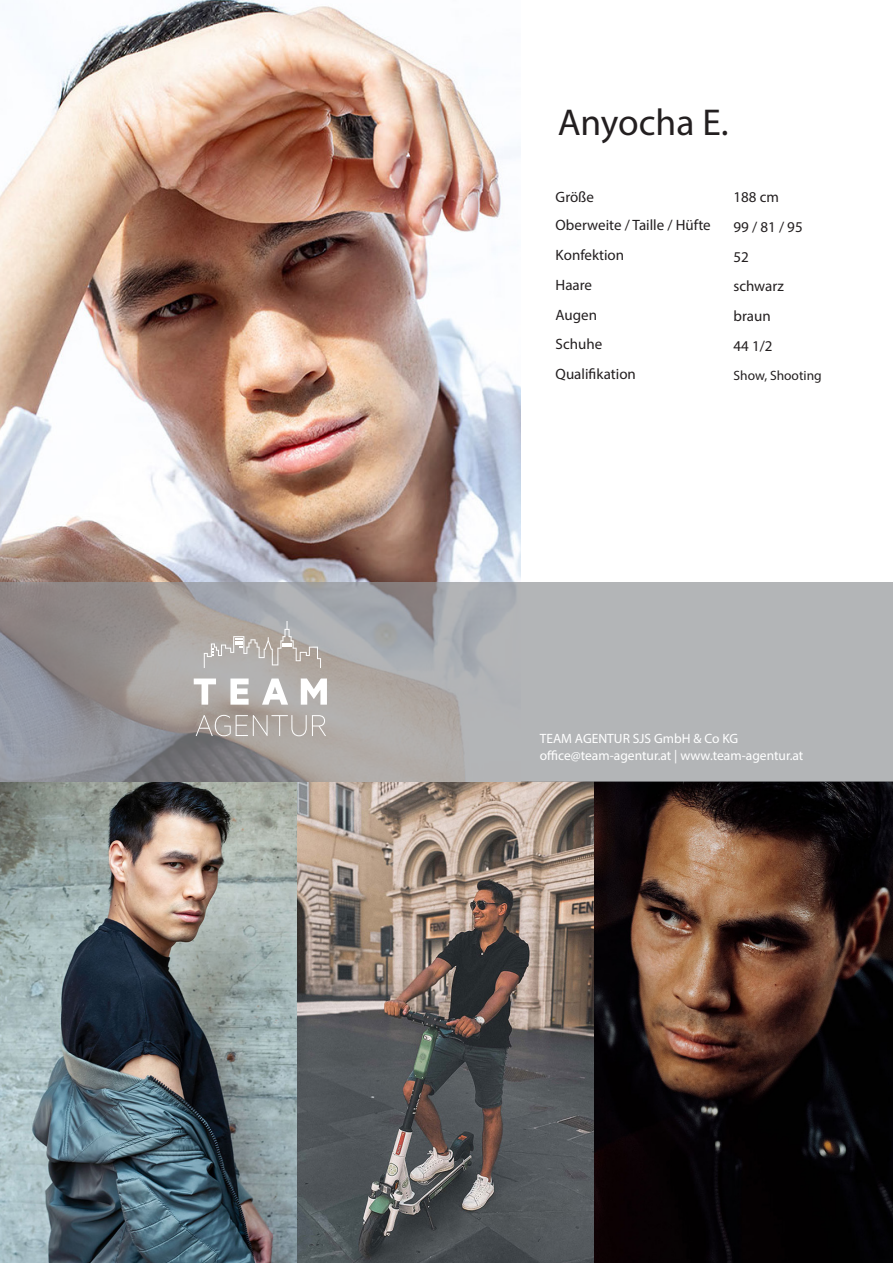
<style>
.page{position:relative;width:893px;height:1263px;background:#fff}
.page>*{position:absolute;margin:0;border:0;box-sizing:border-box;transform-origin:0 0}
.Name{font:37.5px "Myriad Pro";color:#231f20}
.Kategorien{font:15px "Myriad Pro";color:#231f20}
.Text{font:15px "Myriad Pro";color:#231f20}
.t1{font:13.5px/16.5px "Myriad Pro";color:#fff}
.Text-2{font:13.5px "Myriad Pro";color:#231f20}
</style>
<div class="page">
<img style="left:0;top:782px;width:893px;height:481px">
<img style="left:0;top:0;width:521px;height:582px">
<svg style="left:0;top:582px;width:893px;height:200px;fill:#b3b4b6"></svg>
<svg style="left:194px;top:678px;width:22px;height:27px"></svg>
<svg style="left:230px;top:678px;width:19px;height:27px"></svg>
<svg style="left:262px;top:678px;width:26px;height:27px"></svg>
<svg style="left:301px;top:678px;width:26px;height:27px"></svg>
<svg style="left:196px;top:715px;width:130px;height:21px"></svg>
<svg style="left:204px;top:621px;width:117px;height:47px"></svg>
<p class="Name" style="left:558px;top:99px;width:172px">Anyocha E.</p>
<p class="Kategorien" style="left:556px;top:188px;width:40px">Größe</p>
<p class="Text" style="left:733px;top:188px;width:47px">188 cm</p>
<p class="Kategorien" style="left:556px;top:216px;width:157px">Oberweite / Taille / Hüfte</p>
<p class="Text" style="left:733px;top:218px;width:71px">99 / 81 / 95</p>
<p class="Kategorien" style="left:556px;top:246px;width:70px">Konfektion</p>
<p class="Text" style="left:733px;top:247px;width:17px">52</p>
<p class="Kategorien" style="left:556px;top:276px;width:38px">Haare</p>
<p class="Text" style="left:733px;top:277px;width:52px">schwarz</p>
<p class="Kategorien" style="left:556px;top:305px;width:43px">Augen</p>
<p class="Text" style="left:733px;top:307px;width:39px">braun</p>
<p class="Kategorien" style="left:556px;top:335px;width:48px">Schuhe</p>
<p class="Text" style="left:733px;top:337px;width:41px">44 1/2</p>
<p class="Kategorien" style="left:556px;top:365px;width:82px">Qualifikation</p>
<p class="Text-2" style="left:733px;top:367px;width:90px">Show, Shooting</p>
<p class="t1" style="left:540px;top:730px;width:265px">TEAM AGENTUR SJS GmbH &amp; Co KG office@team-agentur.at | www.team-agentur.at</p>
</div>
